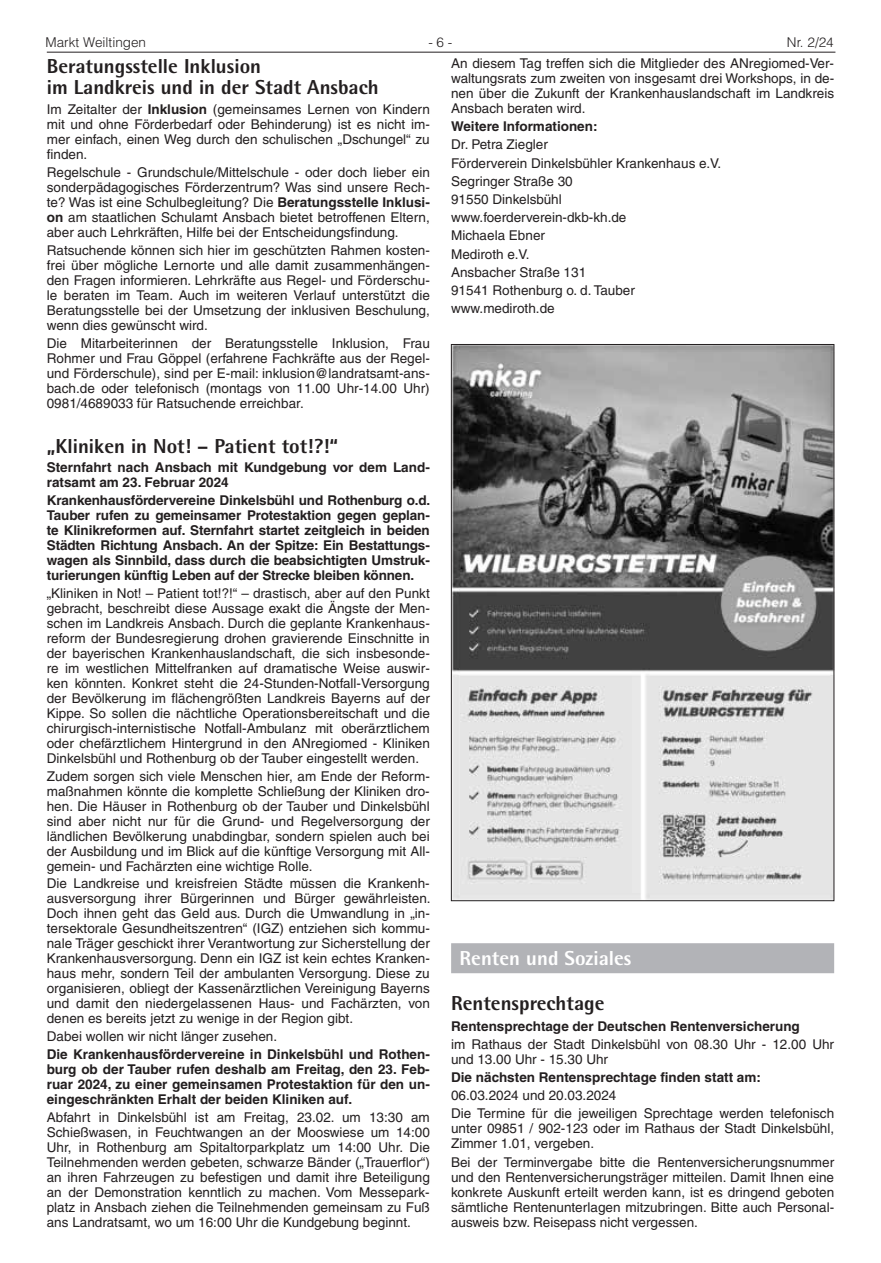
<style>
.page{position:relative;width:881px;height:1263px;background:#fff}
.page>*{position:absolute;margin:0;border:0;box-sizing:border-box;transform-origin:0 0}
.t1{font:800 20.25px/21px "Agfa Rotis Semisans";color:#231f20}
.t2{font:800 20.25px "Agfa Rotis Semisans";color:#fff}
.t3{font:13.5px/15px "Helvetica LT";color:#231f20;text-align:justify}
.t4{font:700 13.5px/15px "Helvetica LT";color:#231f20;text-align:justify}
.t5{font:300 13.5px "Helvetica LT";color:#231f20}
.s1{font-weight:700}
</style>
<div class="page">
<hr style="left:47px;top:52px;width:788px;height:1px;background:#231f20">
<div style="left:451px;top:943px;width:382px;height:30px;background:#b2b3b7"></div>
<img style="left:453px;top:346px;width:378px;height:553px">
<p class="t5" style="left:45px;top:34px;width:102px">Markt Weiltingen</p>
<p class="t5" style="left:428px;top:34px;width:26px">- 6 -</p>
<p class="t5" style="left:786px;top:34px;width:48px">Nr. 2/24</p>
<p class="t3" style="left:451px;top:56px;width:384px">An diesem Tag treffen sich die Mitglieder des ANregiomed-Ver&shy;waltungsrats zum zweiten von insgesamt drei Workshops, in de&shy;nen über die Zukunft der Krankenhauslandschaft im Landkreis Ansbach beraten wird.</p>
<p class="t4" style="left:451px;top:119px;width:148px">Weitere Informationen:</p>
<p class="t3" style="left:451px;top:135px;width:271px;line-height:18.3px;text-align:left">Dr. Petra Ziegler<br>Förderverein Dinkelsbühler Krankenhaus e.V.<br>Segringer Straße 30<br>91550 Dinkelsbühl www.foerderverein-dkb-kh.de<br>Michaela Ebner<br>Mediroth e.V.<br>Ansbacher Straße 131<br>91541 Rothenburg o. d. Tauber www.mediroth.de</p>
<h1 class="t1" style="left:47px;top:56px;width:333px">Beratungsstelle Inklusion<br>im Landkreis und in der Stadt Ansbach</h1>
<p class="t3" style="left:47px;top:102px;width:384px">Im Zeitalter der <span class="s1">Inklusion</span> (gemeinsames Lernen von Kindern mit und ohne Förderbedarf oder Behinderung) ist es nicht im&shy;mer einfach, einen Weg durch den schulischen „Dschungel“ zu finden.</p>
<p class="t3" style="left:47px;top:165px;width:384px">Regelschule - Grundschule/Mittelschule - oder doch lieber ein sonderpädagogisches Förderzentrum? Was sind unsere Rech&shy;te? Was ist eine Schulbegleitung? Die <span class="s1">Beratungsstelle Inklusi&shy;on</span> am staatlichen Schulamt Ansbach bietet betroffenen Eltern, aber auch Lehrkräften, Hilfe bei der Entscheidungsfindung.</p>
<p class="t3" style="left:47px;top:242px;width:384px">Ratsuchende können sich hier im geschützten Rahmen kosten&shy;frei über mögliche Lernorte und alle damit zusammenhängen&shy;den Fragen informieren. Lehrkräfte aus Regel- und Förderschu&shy;le beraten im Team. Auch im weiteren Verlauf unterstützt die Beratungsstelle bei der Umsetzung der inklusiven Beschulung, wenn dies gewünscht wird.</p>
<p class="t3" style="left:47px;top:335px;width:384px">Die Mitarbeiterinnen der Beratungsstelle Inklusion, Frau Rohmer und Frau Göppel (erfahrene Fachkräfte aus der Regel&shy;und Förderschule), sind per E-mail: inklusion@landratsamt-ans&shy;bach.de oder telefonisch (montags von 11.00 Uhr-14.00 Uhr)<br>0981/4689033 für Ratsuchende erreichbar.</p>
<h1 class="t1" style="left:47px;top:435px;width:293px">„Kliniken in Not! – Patient tot!?!“</h1>
<p class="t4" style="left:47px;top:460px;width:384px">Sternfahrt nach Ansbach mit Kundgebung vor dem Land&shy;ratsamt am 23. Februar 2024</p>
<p class="t4" style="left:47px;top:493px;width:385px">Krankenhausfördervereine Dinkelsbühl und Rothenburg o.d.<br>Tauber rufen zu gemeinsamer Protestaktion gegen geplan&shy;te Klinikreformen auf. Sternfahrt startet zeitgleich in beiden Städten Richtung Ansbach. An der Spitze: Ein Bestattungs&shy;wagen als Sinnbild, dass durch die beabsichtigten Umstruk&shy;turierungen künftig Leben auf der Strecke bleiben können.</p>
<p class="t3" style="left:47px;top:586px;width:384px">„Kliniken in Not! – Patient tot!?!“ – drastisch, aber auf den Punkt gebracht, beschreibt diese Aussage exakt die Ängste der Men&shy;schen im Landkreis Ansbach. Durch die geplante Krankenhaus&shy;reform der Bundesregierung drohen gravierende Einschnitte in der bayerischen Krankenhauslandschaft, die sich insbesonde&shy;re im westlichen Mittelfranken auf dramatische Weise auswir&shy;ken könnten. Konkret steht die 24-Stunden-Notfall-Versorgung der Bevölkerung im flächengrößten Landkreis Bayerns auf der Kippe. So sollen die nächtliche Operationsbereitschaft und die chirurgisch-internistische Notfall-Ambulanz mit oberärztlichem oder chefärztlichem Hintergrund in den ANregiomed - Kliniken Dinkelsbühl und Rothenburg ob der Tauber eingestellt werden.</p>
<p class="t3" style="left:47px;top:768px;width:384px">Zudem sorgen sich viele Menschen hier, am Ende der Reform&shy;maßnahmen könnte die komplette Schließung der Kliniken dro&shy;hen. Die Häuser in Rothenburg ob der Tauber und Dinkelsbühl sind aber nicht nur für die Grund- und Regelversorgung der ländlichen Bevölkerung unabdingbar, sondern spielen auch bei der Ausbildung und im Blick auf die künftige Versorgung mit All&shy;gemein- und Fachärzten eine wichtige Rolle.</p>
<p class="t3" style="left:47px;top:876px;width:385px">Die Landkreise und kreisfreien Städte müssen die Krankenh&shy;ausversorgung ihrer Bürgerinnen und Bürger gewährleisten.<br>Doch ihnen geht das Geld aus. Durch die Umwandlung in „in&shy;tersektorale Gesundheitszentren“ (IGZ) entziehen sich kommu&shy;nale Träger geschickt ihrer Verantwortung zur Sicherstellung der Krankenhausversorgung. Denn ein IGZ ist kein echtes Kranken&shy;haus mehr, sondern Teil der ambulanten Versorgung. Diese zu organisieren, obliegt der Kassenärztlichen Vereinigung Bayerns und damit den niedergelassenen Haus- und Fachärzten, von denen es bereits jetzt zu wenige in der Region gibt.</p>
<p class="t3" style="left:47px;top:1029px;width:232px">Dabei wollen wir nicht länger zusehen.</p>
<p class="t4" style="left:47px;top:1046px;width:384px">Die Krankenhausfördervereine in Dinkelsbühl und Rothen&shy;burg ob der Tauber rufen deshalb am Freitag, den 23. Feb&shy;ruar 2024, zu einer gemeinsamen Protestaktion für den un&shy;eingeschränkten Erhalt der beiden Kliniken auf.</p>
<p class="t3" style="left:47px;top:1109px;width:384px">Abfahrt in Dinkelsbühl ist am Freitag, 23.02. um 13:30 am Schießwasen, in Feuchtwangen an der Mooswiese um 14:00<br>Uhr, in Rothenburg am Spitaltorparkplatz um 14:00 Uhr. Die Teilnehmenden werden gebeten, schwarze Bänder („Trauerflor“) an ihren Fahrzeugen zu befestigen und damit ihre Beteiligung an der Demonstration kenntlich zu machen. Vom Messepark&shy;platz in Ansbach ziehen die Teilnehmenden gemeinsam zu Fuß ans Landratsamt, wo um 16:00 Uhr die Kundgebung beginnt.</p>
<h1 class="t2" style="left:459px;top:945px;width:173px">Renten und Soziales</h1>
<h1 class="t1" style="left:451px;top:992px;width:155px">Rentensprechtage</h1>
<p class="t4" style="left:451px;top:1018px;width:350px">Rentensprechtage der Deutschen Rentenversicherung</p>
<p class="t3" style="left:451px;top:1036px;width:384px">im Rathaus der Stadt Dinkelsbühl von 08.30 Uhr - 12.00 Uhr und 13.00 Uhr - 15.30 Uhr</p>
<p class="t4" style="left:451px;top:1069px;width:311px">Die nächsten Rentensprechtage finden statt am:</p>
<p class="t3" style="left:451px;top:1086px;width:384px;line-height:18.3px">06.03.2024 und 20.03.2024<br>Die Termine für die jeweiligen Sprechtage werden telefonisch</p>
<p class="t3" style="left:451px;top:1121px;width:384px">unter 09851 / 902-123 oder im Rathaus der Stadt Dinkelsbühl,<br>Zimmer 1.01, vergeben.</p>
<p class="t3" style="left:451px;top:1154px;width:384px">Bei der Terminvergabe bitte die Rentenversicherungsnummer und den Rentenversicherungsträger mitteilen. Damit Ihnen eine konkrete Auskunft erteilt werden kann, ist es dringend geboten sämtliche Rentenunterlagen mitzubringen. Bitte auch Personal&shy;ausweis bzw. Reisepass nicht vergessen.</p>
</div>
